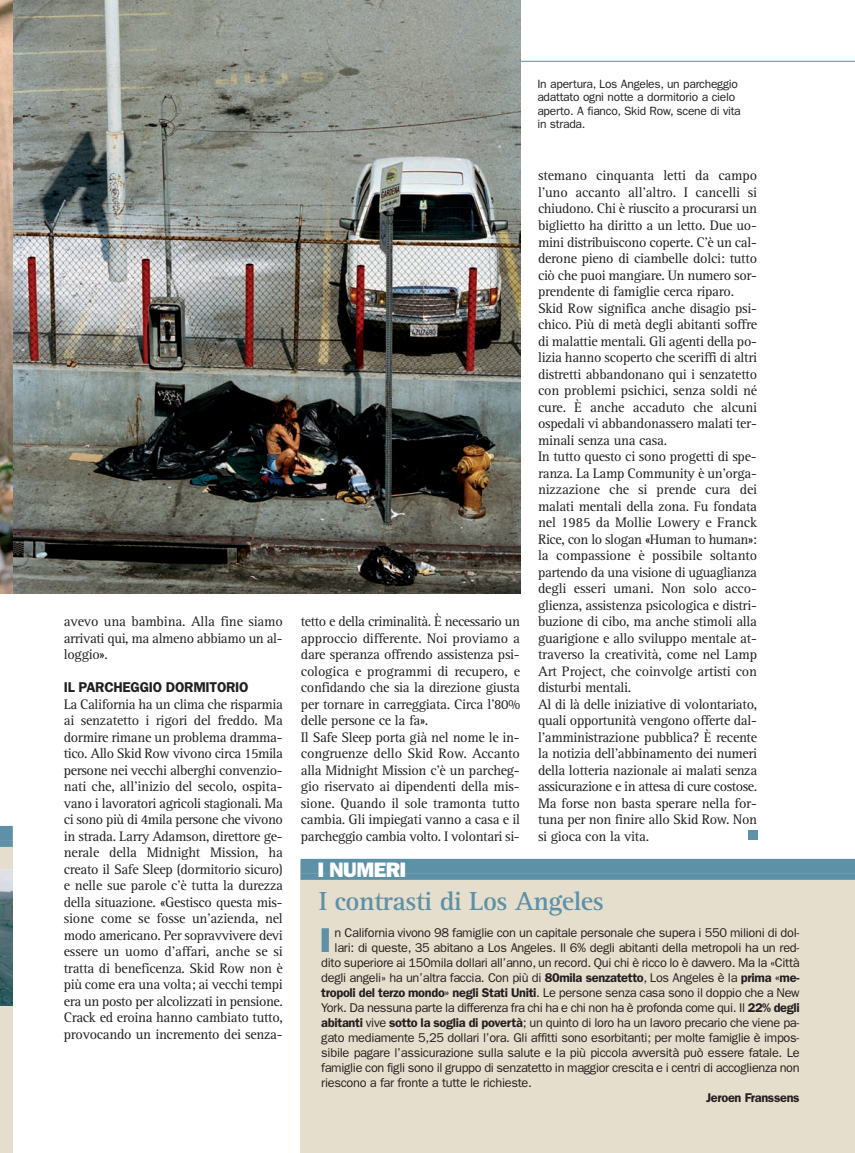
<style>
.page{position:relative;width:855px;height:1153px;background:#fff}
.page>*{position:absolute;margin:0;border:0;box-sizing:border-box;transform-origin:0 0}
.t1{font:800 34.65px "Franklin Gothic";color:#5d91a7}
.t2{font:700 27px "Rotis Serif";letter-spacing:-.02em;color:#5d91a7}
.t3{font:800 21px "Franklin Gothic";letter-spacing:-.035em;color:#fff}
.t4{font:14.25px/16.5px "Rotis Serif";letter-spacing:-.02em;color:#231f20;text-align:justify}
.t5{font:600 14.25px "Franklin Gothic";letter-spacing:-.02em;color:#231f20}
.t6{font:12.75px "Franklin Gothic";letter-spacing:-.025em;color:#231f20}
.t7{font:600 12.75px "Franklin Gothic";letter-spacing:-.025em;color:#231f20}
.t8{font:12px/13.5px "Franklin Gothic";letter-spacing:-.02em;color:#231f20}
.s1{font-weight:600}
</style>
<div class="page">
<hr style="left:0;top:61px;width:855px;height:1px;background:#5d91a7">
<img style="left:12px;top:0;width:508px;height:593px">
<div style="left:300px;top:860px;width:555px;height:292px;background:#e6decc"></div>
<div style="left:300px;top:858px;width:555px;height:15px;background:#5d91a7"></div>
<div style="left:300px;top:873px;width:555px;height:6px;background:#5d91a7"></div>
<div style="left:748px;top:830px;width:9px;height:9px;background:#5d91a7"></div>
<img style="left:0;top:0;width:12px;height:593px">
<div style="left:0;top:827px;width:13px;height:325px;background:#e6decc"></div>
<div style="left:0;top:825px;width:13px;height:15px;background:#5d91a7"></div>
<div style="left:0;top:840px;width:13px;height:6px;background:#5d91a7"></div>
<img style="left:0;top:869px;width:13px;height:136px">
<p class="t4" style="left:64px;top:614px;width:221px">avevo una bambina. Alla fine siamo arrivati qui, ma almeno abbiamo un al&shy;loggio».</p>
<p class="t5" style="left:64px;top:682px;width:186px">IL PARCHEGGIO DORMITORIO</p>
<p class="t4" style="left:64px;top:697px;width:221px">La California ha un clima che risparmia ai senzatetto i rigori del freddo. Ma dormire rimane un problema dramma&shy;tico. Allo Skid Row vivono circa 15mila persone nei vecchi alberghi convenzio&shy;nati che, all’inizio del secolo, ospita&shy;vano i lavoratori agricoli stagionali. Ma ci sono più di 4mila persone che vivono in strada. Larry Adamson, direttore ge&shy;nerale della Midnight Mission, ha creato il Safe Sleep (dormitorio sicuro) e nelle sue parole c’è tutta la durezza della situazione. «Gestisco questa mis&shy;sione come se fosse un’azienda, nel modo americano. Per sopravvivere devi essere un uomo d’affari, anche se si tratta di beneficenza. Skid Row non è più come era una volta; ai vecchi tempi era un posto per alcolizzati in pensione.<br>Crack ed eroina hanno cambiato tutto, provocando un incremento dei senza-</p>
<p class="t4" style="left:301px;top:614px;width:221px;text-align:left">tetto e della criminalità. È necessario un approccio differente. Noi proviamo a dare speranza offrendo assistenza psi&shy;cologica e programmi di recupero, e confidando che sia la direzione giusta per tornare in carreggiata. Circa l’80% delle persone ce la fa».<br>Il Safe Sleep porta già nel nome le in&shy;congruenze dello Skid Row. Accanto alla Midnight Mission c’è un parcheg&shy;gio riservato ai dipendenti della mis&shy;sione. Quando il sole tramonta tutto cambia. Gli impiegati vanno a casa e il parcheggio cambia volto. I volontari si-</p>
<h3 class="t3" style="left:317px;top:862px;width:90px">I NUMERI</h3>
<p class="t8" style="left:537px;top:78px;width:205px">In apertura, Los Angeles, un parcheggio adattato ogni notte a dormitorio a cielo aperto. A fianco, Skid Row, scene di vita in strada.</p>
<p class="t4" style="left:538px;top:169px;width:221px;text-align:left">stemano cinquanta letti da campo l’uno accanto all’altro. I cancelli si chiudono. Chi è riuscito a procurarsi un biglietto ha diritto a un letto. Due uo&shy;mini distribuiscono coperte. C’è un cal&shy;derone pieno di ciambelle dolci: tutto ciò che puoi mangiare. Un numero sor&shy;prendente di famiglie cerca riparo.<br>Skid Row significa anche disagio psi&shy;chico. Più di metà degli abitanti soffre di malattie mentali. Gli agenti della po&shy;lizia hanno scoperto che sceriffi di altri distretti abbandonano qui i senzatetto con problemi psichici, senza soldi né cure. È anche accaduto che alcuni ospedali vi abbandonassero malati ter&shy;minali senza una casa.<br>In tutto questo ci sono progetti di spe&shy;ranza. La Lamp Community è un’orga&shy;nizzazione che si prende cura dei malati mentali della zona. Fu fondata nel 1985 da Mollie Lowery e Franck Rice, con lo slogan «Human to human»: la compassione è possibile soltanto partendo da una visione di uguaglianza degli esseri umani. Non solo acco&shy;glienza, assistenza psicologica e distri&shy;buzione di cibo, ma anche stimoli alla guarigione e allo sviluppo mentale at&shy;traverso la creatività, come nel Lamp Art Project, che coinvolge artisti con disturbi mentali.<br>Al di là delle iniziative di volontariato, quali opportunità vengono offerte dal&shy;l’amministrazione pubblica? È recente la notizia dell’ab bina mento dei numeri della lotteria nazionale ai malati senza assicurazione e in attesa di cure costose.<br>Ma forse non basta sperare nella for&shy;tuna per non finire allo Skid Row. Non si gioca con la vita.</p>
<h2 class="t2" style="left:319px;top:891px;width:286px">I contrasti di Los Angeles</h2>
<h1 class="t1" style="left:320px;top:928px;width:13px">I</h1>
<p class="t6" style="left:334px;top:928px;width:466px">n California vivono 98 famiglie con un capitale personale che supera i 550 milioni di dol-</p>
<p class="t6" style="left:334px;top:943px;width:466px">lari: di queste, 35 abitano a Los Angeles. Il 6% degli abitanti della metropoli ha un red-</p>
<p class="t6" style="left:321px;top:958px;width:480px">dito superiore ai 150mila dollari all’anno, un record. Qui chi è ricco lo è davvero. Ma la «Città</p>
<p class="t6" style="left:321px;top:973px;width:479px">degli angeli» ha un’altra faccia. Con più di <span class="s1">80mila senzatetto</span>, Los Angeles è la <span class="s1">prima «me-</span></p>
<p class="t6" style="left:321px;top:988px;width:480px"><span class="s1">tropoli del terzo mondo» negli Stati Uniti</span>. Le persone senza casa sono il doppio che a New</p>
<p class="t6" style="left:321px;top:1003px;width:480px">York. Da nessuna parte la differenza fra chi ha e chi non ha è profonda come qui. Il <span class="s1">22% degli</span></p>
<p class="t6" style="left:321px;top:1018px;width:479px"><span class="s1">abitanti</span> vive <span class="s1">sotto la soglia di povertà</span>; un quinto di loro ha un lavoro precario che viene pa-</p>
<p class="t6" style="left:321px;top:1033px;width:479px">gato mediamente 5,25 dollari l’ora. Gli affitti sono esorbitanti; per molte famiglie è impos-</p>
<p class="t6" style="left:321px;top:1048px;width:480px">sibile pagare l’assicurazione sulla salute e la più piccola avversità può essere fatale. Le</p>
<p class="t6" style="left:321px;top:1063px;width:480px">famiglie con figli sono il gruppo di senzatetto in maggior crescita e i centri di accoglienza non</p>
<p class="t6" style="left:321px;top:1078px;width:212px">riescono a far fronte a tutte le richieste.</p>
<p class="t7" style="left:706px;top:1093px;width:95px">Jeroen Franssens</p>
</div>
